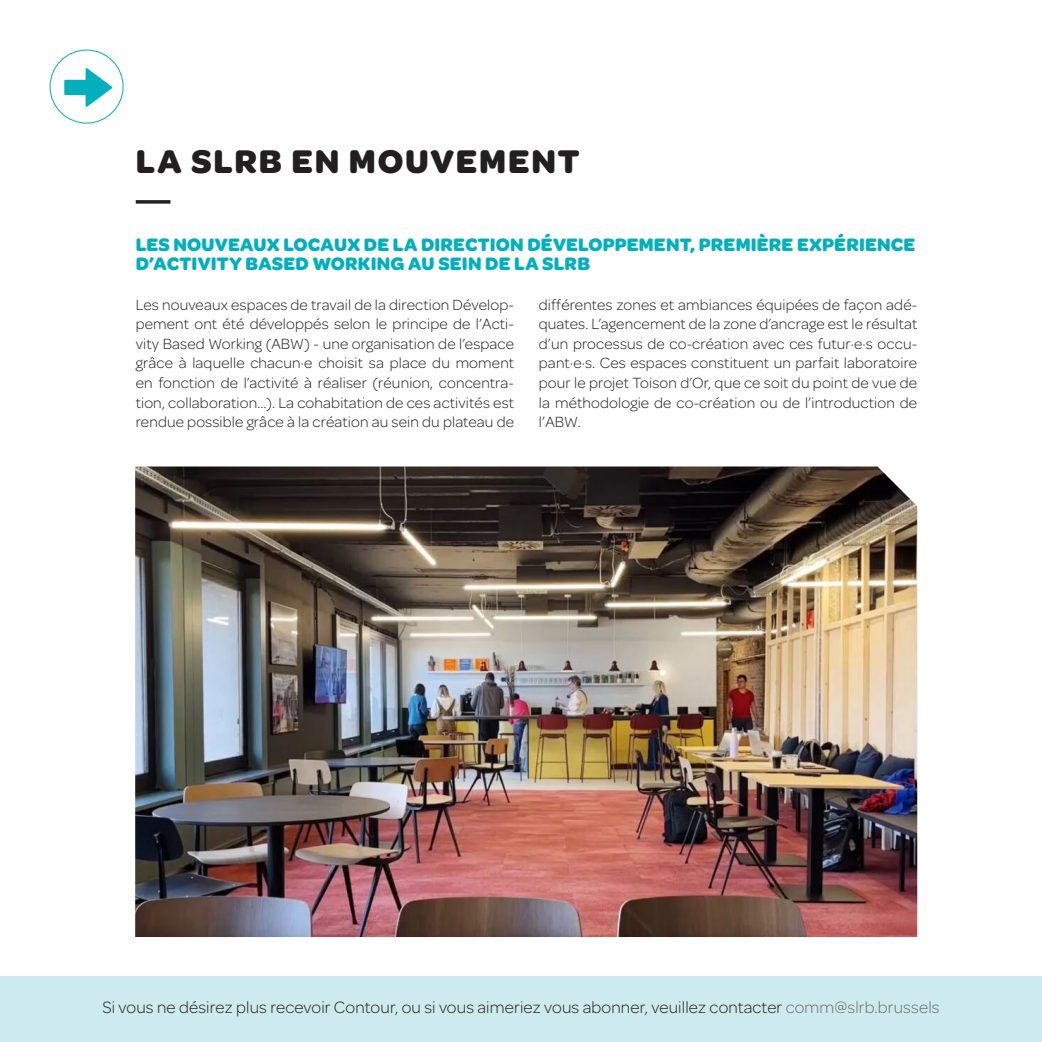
<style>
.page{position:relative;width:1042px;height:1042px;background:#fff}
.page>*{position:absolute;margin:0;border:0;box-sizing:border-box;transform-origin:0 0}
.t1{font:700 35px "Omnes";letter-spacing:.05em;color:#231f20}
.t2{font:700 19.25px/19.6px "Omnes";letter-spacing:.01em;color:#00b0bc}
.t3{font:300 17.5px "Omnes";letter-spacing:.01em;color:#231f20}
.t4{font:300 15.75px/19.6px "Omnes";letter-spacing:.01em;color:#231f20;text-align:justify}
.s1{color:#6c6d70}
</style>
<div class="page">
<div style="left:50px;top:50px;width:73px;height:73px;border:1px solid #00b0bc;border-radius:50%"></div>
<svg style="left:64px;top:68px;width:50px;height:42px"></svg>
<div style="left:0;top:976px;width:1042px;height:66px;background:#cdeaee"></div>
<svg style="left:136px;top:200px;width:34px;height:4px"></svg>
<img style="left:135px;top:466px;width:782px;height:471px">
<h1 class="t1" style="left:136px;top:136px;width:445px">LA SLRB EN MOUVEMENT</h1>
<p class="t2" style="left:136px;top:234px;width:781px">LES NOUVEAUX LOCAUX DE LA DIRECTION DÉVELOPPEMENT, PREMIÈRE EXPÉRIENCE<br>D’ACTIVITY BASED WORKING AU SEIN DE LA SLRB</p>
<p class="t4" style="left:136px;top:294px;width:380px">Les nouveaux espaces de travail de la direction Dévelop&shy;pement ont été développés selon le principe de l’Acti&shy;vity Based Working (ABW) - une organisation de l’espace grâce à laquelle chacun·e choisit sa place du moment en fonction de l’activité à réaliser (réunion, concentra&shy;tion, collaboration…). La cohabitation de ces activités est rendue possible grâce à la création au sein du plateau de</p>
<p class="t4" style="left:539px;top:294px;width:380px">différentes zones et ambiances équipées de façon adé&shy;quates. L’agencement de la zone d’ancrage est le résultat d’un processus de co-création avec ces futur·e·s occu&shy;pant·e·s. Ces espaces constituent un parfait laboratoire pour le projet Toison d’Or, que ce soit du point de vue de la méthodologie de co-création ou de l’introduction de l’ABW.</p>
<p class="t3" style="left:102px;top:995px;width:839px">Si vous ne désirez plus recevoir Contour, ou si vous aimeriez vous abonner, veuillez contacter <span class="s1">comm@slrb.brussels</span></p>
</div>
